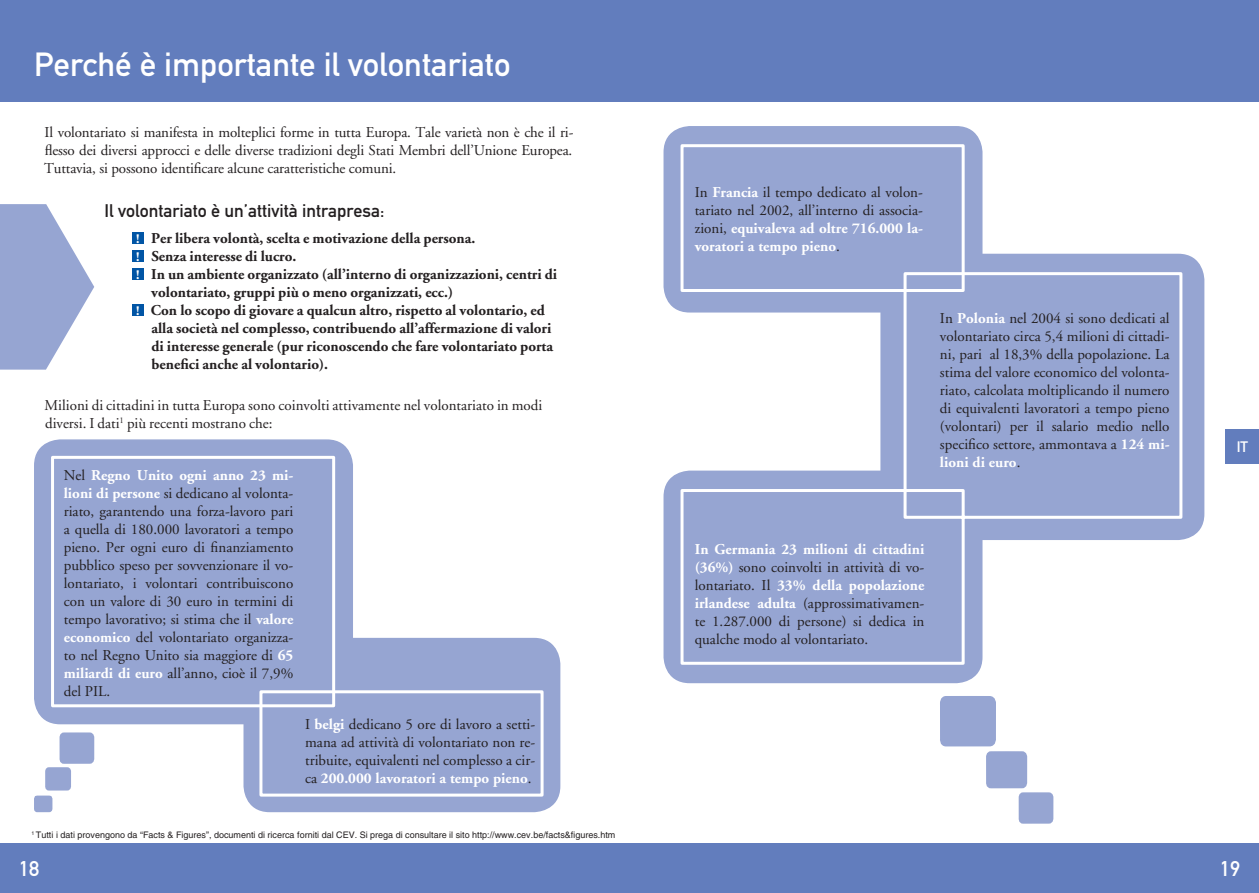
<style>
.page{position:relative;width:1259px;height:893px;background:#fff}
.page>*{position:absolute;margin:0;border:0;box-sizing:border-box;transform-origin:0 0}
.t1{font:33px "DIN Mittelschrift LT";color:#fff}
.t2{font:21px "DIN Mittelschrift LT";color:#fff}
.t3{font:18px "DIN Mittelschrift LT";color:#231f20}
.t4{font:15px/18px "Adobe Garamond LT";color:#231f20;text-align:justify}
.t5{font:700 15px/18px "Adobe Garamond LT";color:#231f20}
.t6{font:15px "DIN Mittelschrift LT";color:#fff}
.t7{font:700 13.5px/17.9px "Adobe Garamond LT";color:#fff;text-align:justify}
.t8{font:9px "Helvetica LT";color:#231f20}
.s1{font-weight:700;color:#fff}
</style>
<div class="page">
<div style="left:0;top:0;width:629px;height:102px;background:#627dbd"></div>
<div style="left:0;top:843px;width:629px;height:50px;background:#627dbd"></div>
<div style="left:1225px;top:429px;width:34px;height:34px;background:#627dbd"></div>
<div style="left:629px;top:0;width:630px;height:102px;background:#627dbd"></div>
<div style="left:629px;top:843px;width:630px;height:50px;background:#627dbd"></div>
<div style="left:664px;top:471px;width:317px;height:211px;background:#96a5d2;border-radius:26px"></div>
<div style="left:663px;top:471px;width:319px;height:212px;border:2px solid #96a5d2;border-radius:26px"></div>
<div style="left:881px;top:254px;width:322px;height:285px;background:#96a5d2;border-radius:26px"></div>
<div style="left:664px;top:127px;width:317px;height:185px;background:#96a5d2;border-radius:26px"></div>
<div style="left:663px;top:126px;width:319px;height:187px;border:2px solid #96a5d2;border-radius:26px"></div>
<div style="left:680px;top:144px;width:284px;height:148px;border:3px solid #fff"></div>
<svg style="left:679px;top:270px;width:505px;height:396px"></svg>
<svg style="left:940px;top:696px;width:114px;height:128px"></svg>
<div style="left:244px;top:639px;width:315px;height:172px;background:#96a5d2;border-radius:26px"></div>
<div style="left:243px;top:638px;width:317px;height:174px;border:2px solid #96a5d2;border-radius:26px"></div>
<div style="left:35px;top:440px;width:317px;height:284px;background:#96a5d2;border-radius:26px"></div>
<div style="left:34px;top:439px;width:319px;height:285px;border:2px solid #96a5d2;border-radius:26px"></div>
<div style="left:132px;top:233px;width:12px;height:11px;background:#0155a5"></div>
<div style="left:132px;top:251px;width:12px;height:11px;background:#0155a5"></div>
<div style="left:132px;top:268px;width:12px;height:12px;background:#0155a5"></div>
<div style="left:132px;top:305px;width:12px;height:11px;background:#0155a5"></div>
<div style="left:51px;top:456px;width:284px;height:251px;border:3px solid #fff"></div>
<div style="left:259px;top:690px;width:284px;height:107px;border:3px solid #fff"></div>
<svg style="left:34px;top:732px;width:61px;height:81px"></svg>
<svg style="left:0;top:204px;width:94px;height:166px"></svg>
<h1 class="t1" style="left:34px;top:52px;width:478px">Perché è importante il volontariato</h1>
<p class="t4" style="left:44px;top:125px;width:531px">Il volontariato si manifesta in molteplici forme in tutta Europa. Tale varietà non è che il ri&shy;flesso dei diversi approcci e delle diverse tradizioni degli Stati Membri dell’Unione Europea.<br>Tuttavia, si possono identificare alcune caratteristiche comuni.</p>
<p class="t3" style="left:105px;top:204px;width:281px">Il volontariato è un’attività intrapresa:</p>
<p class="t5" style="left:151px;top:231px;width:408px">Per libera volontà, scelta e motivazione della persona.<br>Senza interesse di lucro.<br>In un ambiente organizzato (all’interno di organizzazioni, centri di volontariato, gruppi più o meno organizzati, ecc.)<br>Con lo scopo di giovare a qualcun altro, rispetto al volontario, ed alla società nel complesso, contribuendo all’affermazione di valori di interesse generale (pur riconoscendo che fare volontariato porta benefici anche al volontario).</p>
<p class="t4" style="left:45px;top:397px;width:499px">Milioni di cittadini in tutta Europa sono coinvolti attivamente nel volontariato in modi diversi. I dati<sup>1</sup> più recenti mostrano che:</p>
<p class="t7" style="left:136px;top:231px;width:5px">! ! !</p>
<p class="t7" style="left:136px;top:303px;width:5px">!</p>
<p class="t4" style="left:64px;top:468px;width:231px">Nel <span class="s1">Regno Unito ogni anno 23 mi&shy;lioni di persone</span> si dedicano al volonta&shy;riato, garantendo una forza-lavoro pari a quella di 180.000 lavoratori a tempo pieno. Per ogni euro di finanziamento pubblico speso per sovvenzionare il vo&shy;lontariato, i volontari contribuiscono con un valore di 30 euro in termini di tempo lavorativo; si stima che il <span class="s1">valore economico</span> del volontariato organizza&shy;to nel Regno Unito sia maggiore di <span class="s1">65 miliardi di euro</span> all’anno, cioè il 7,9% del PIL.</p>
<p class="t4" style="left:305px;top:716px;width:232px">I <span class="s1">belgi</span> dedicano 5 ore di lavoro a setti&shy;mana ad attività di volontariato non re&shy;tribuite, equivalenti nel complesso a cir&shy;ca <span class="s1">200.000 lavoratori a tempo pieno</span>.</p>
<p class="t8" style="left:32px;top:832px;width:585px"><sup>1</sup> Tutti i dati provengono da “Facts &amp; Figures”, documenti di ricerca forniti dal CEV. Si prega di consultare il sito http://www.cev.be/facts&amp;figures.htm</p>
<h2 class="t2" style="left:19px;top:861px;width:22px">18</h2>
<p class="t4" style="left:694px;top:185px;width:230px">In <span class="s1">Francia</span> il tempo dedicato al volon&shy;tariato nel 2002, all’interno di associa&shy;zioni, <span class="s1">equivaleva ad oltre 716.000 la&shy;voratori a tempo pieno</span>.</p>
<p class="t4" style="left:940px;top:311px;width:231px">In <span class="s1">Polonia</span> nel 2004 si sono dedicati al volontariato circa 5,4 milioni di cittadi&shy;ni, pari al 18,3% della popolazione. La stima del valore economico del volonta&shy;riato, calcolata moltiplicando il numero di equivalenti lavoratori a tempo pieno (volontari) per il salario medio nello specifico settore, ammontava a <span class="s1">124 mi&shy;lioni di euro</span>.</p>
<p class="t4" style="left:695px;top:541px;width:231px"><span class="s1">In Germania 23 milioni di cittadini (36%)</span> sono coinvolti in attività di vo&shy;lontariato. Il <span class="s1">33% della popolazione irlandese adulta</span> (approssimativamen&shy;te 1.287.000 di persone) si dedica in qualche modo al volontariato.</p>
<p class="t6" style="left:1236px;top:441px;width:13px">IT</p>
<h2 class="t2" style="left:1220px;top:861px;width:22px">19</h2>
</div>
